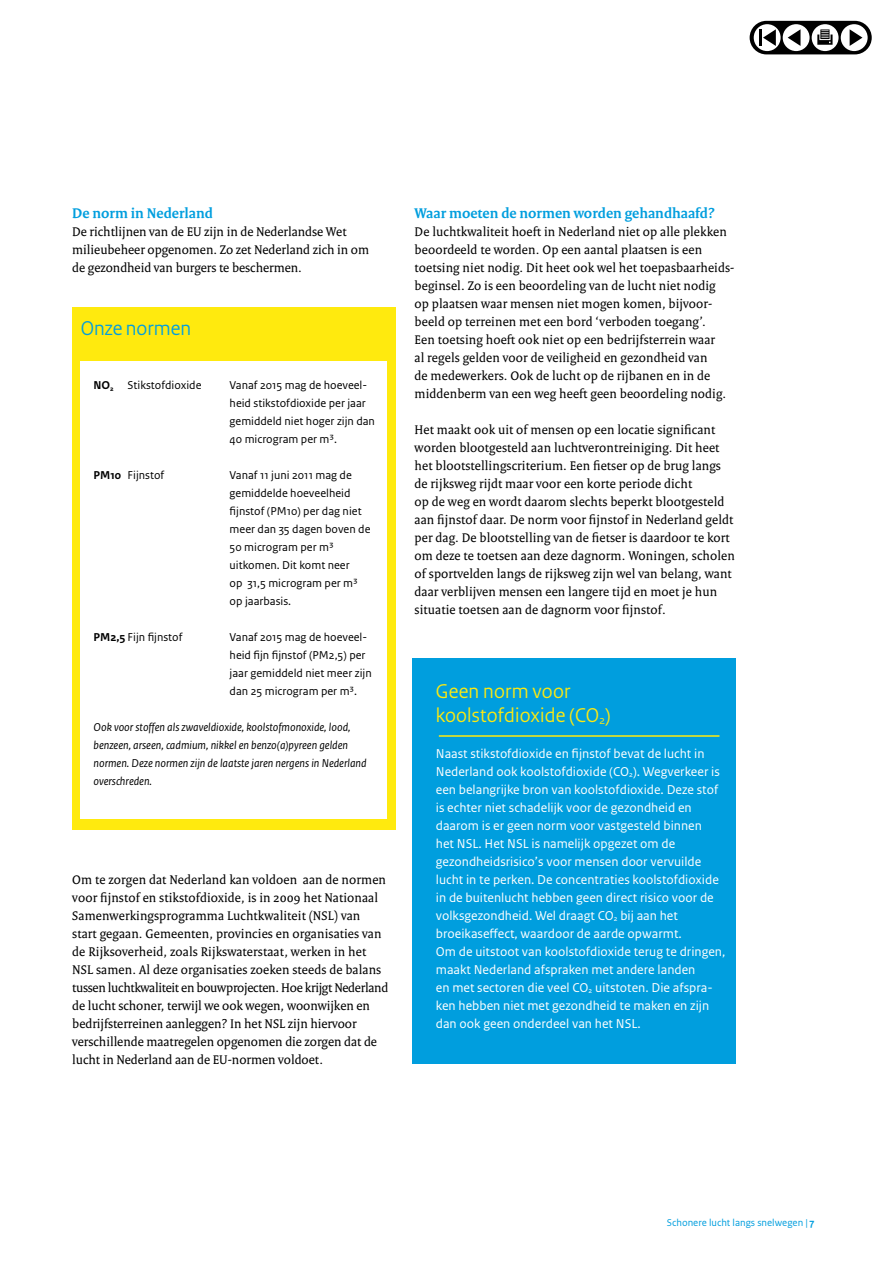
<style>
.page{position:relative;width:893px;height:1263px;background:#fff}
.page>*{position:absolute;margin:0;border:0;box-sizing:border-box;transform-origin:0 0}
.t1{font:21px/24px "Rijksoverheid Sans Heading";letter-spacing:.01em;color:#ffea0e}
.t2{font:21px "Rijksoverheid Sans Heading";color:#009ede}
.t3{font:700 15px "Rijksoverheid Serif";color:#009ede}
.t4{font:13.5px/18px "Rijksoverheid Serif";letter-spacing:.01em;color:#000}
.t5{font:13.5px/18px "Rijksoverheid Sans Text";color:#fff}
.t6{font:12px/18px "Rijksoverheid Sans Text";color:#000}
.t7{font:italic 12px/18px "Rijksoverheid Sans Text";color:#000}
.t8{font:10.5px "Rijksoverheid Sans Text";color:#009ede}
.s1{font-weight:700}
</style>
<div class="page">
<div style="left:412px;top:658px;width:324px;height:406px;background:#009ede"></div>
<div style="left:72px;top:308px;width:323px;height:522px;background:#ffea0e"></div>
<div style="left:81px;top:362px;width:306px;height:457px;background:#fff"></div>
<hr style="left:439px;top:735px;width:280px;height:2px;background:#ffea0e">
<div style="left:750px;top:21px;width:122px;height:33px;background:#000;border-radius:17px"></div>
<div style="left:783px;top:24px;width:27px;height:27px;background:#fff;border-radius:50%"></div>
<div style="left:754px;top:24px;width:27px;height:27px;background:#fff;border-radius:50%"></div>
<div style="left:841px;top:24px;width:27px;height:27px;background:#fff;border-radius:50%"></div>
<div style="left:812px;top:24px;width:26px;height:27px;background:#fff;border-radius:50%"></div>
<hr style="left:759px;top:29px;width:3px;height:17px;background:#000">
<svg style="left:763px;top:29px;width:13px;height:17px"></svg>
<svg style="left:788px;top:29px;width:12px;height:17px"></svg>
<svg style="left:850px;top:29px;width:12px;height:17px"></svg>
<svg style="left:817px;top:29px;width:15px;height:16px"></svg>
<p class="t3" style="left:72px;top:204px;width:142px">De norm in Nederland</p>
<p class="t4" style="left:72px;top:222px;width:298px">De richtlijnen van de EU zijn in de Nederlandse Wet milieubeheer opgenomen. Zo zet Nederland zich in om de gezondheid van burgers te beschermen.</p>
<h1 class="t2" style="left:81px;top:316px;width:112px">Onze normen</h1>
<p class="t6" style="left:94px;top:376px;width:109px"><span class="s1">NO</span><sub>2</sub> Stikstofdioxide</p>
<p class="t6" style="left:230px;top:376px;width:147px">Vanaf 2015 mag de hoeveel&shy;heid stikstofdioxide per jaar gemiddeld niet hoger zijn dan<br>40 microgram per m³.</p>
<p class="t6" style="left:94px;top:466px;width:72px"><span class="s1">PM10</span> Fijnstof</p>
<p class="t6" style="left:230px;top:466px;width:142px">Vanaf 11 juni 2011 mag de gemiddelde hoeveelheid fijnstof (PM10) per dag niet meer dan 35 dagen boven de<br>50 microgram per m³ uitkomen. Dit komt neer<br>op 31,5 microgram per m³ op jaarbasis.</p>
<p class="t6" style="left:94px;top:628px;width:90px"><span class="s1">PM2,5</span> Fijn fijnstof</p>
<p class="t6" style="left:230px;top:628px;width:144px">Vanaf 2015 mag de hoeveel&shy;heid fijn fijnstof (PM2,5) per jaar gemiddeld niet meer zijn dan 25 microgram per m³.</p>
<p class="t7" style="left:94px;top:718px;width:275px">Ook voor stoffen als zwaveldioxide, koolstofmonoxide, lood, benzeen, arseen, cadmium, nikkel en benzo(a)pyreen gelden normen. Deze normen zijn de laatste jaren nergens in Nederland overschreden.</p>
<p class="t4" style="left:72px;top:870px;width:317px">Om te zorgen dat Nederland kan voldoen aan de normen voor fijnstof en stikstofdioxide, is in 2009 het Nationaal Samenwerkingsprogramma Luchtkwaliteit (NSL) van start gegaan. Gemeenten, provincies en organisaties van de Rijksoverheid, zoals Rijkswaterstaat, werken in het NSL samen. Al deze organisaties zoeken steeds de balans tussen luchtkwaliteit en bouwprojecten. Hoe krijgt Nederland de lucht schoner, terwijl we ook wegen, woonwijken en bedrijfsterreinen aanleggen? In het NSL zijn hiervoor verschillende maatregelen opgenomen die zorgen dat de lucht in Nederland aan de EU-normen voldoet.</p>
<p class="t3" style="left:415px;top:204px;width:301px">Waar moeten de normen worden gehandhaafd?</p>
<p class="t4" style="left:415px;top:222px;width:321px">De luchtkwaliteit hoeft in Nederland niet op alle plekken beoordeeld te worden. Op een aantal plaatsen is een toetsing niet nodig. Dit heet ook wel het toepasbaarheids&shy;beginsel. Zo is een beoordeling van de lucht niet nodig<br>op plaatsen waar mensen niet mogen komen, bijvoor&shy;beeld op terreinen met een bord ‘verboden toegang’.<br>Een toetsing hoeft ook niet op een bedrijfsterrein waar<br>al regels gelden voor de veiligheid en gezondheid van<br>de medewerkers. Ook de lucht op de rijbanen en in de middenberm van een weg heeft geen beoordeling nodig.</p>
<p class="t4" style="left:415px;top:420px;width:322px">Het maakt ook uit of mensen op een locatie significant worden blootgesteld aan luchtverontreiniging. Dit heet het blootstellingscriterium. Een fietser op de brug langs de rijksweg rijdt maar voor een korte periode dicht<br>op de weg en wordt daarom slechts beperkt blootgesteld aan fijnstof daar. De norm voor fijnstof in Nederland geldt per dag. De blootstelling van de fietser is daardoor te kort om deze te toetsen aan deze dagnorm. Woningen, scholen of sportvelden langs de rijksweg zijn wel van belang, want daar verblijven mensen een langere tijd en moet je hun situatie toetsen aan de dagnorm voor fijnstof.</p>
<h1 class="t1" style="left:436px;top:679px;width:176px">Geen norm voor koolstofdioxide (CO<sub>2</sub>)</h1>
<p class="t5" style="left:436px;top:745px;width:291px">Naast stikstofdioxide en fijnstof bevat de lucht in Nederland ook koolstofdioxide (CO<sub>2</sub>). Wegverkeer is een belangrijke bron van koolstofdioxide. Deze stof is echter niet schadelijk voor de gezondheid en daarom is er geen norm voor vastgesteld binnen<br>het NSL. Het NSL is namelijk opgezet om de gezondheidsrisico’s voor mensen door vervuilde lucht in te perken. De concentraties koolstofdioxide in de buitenlucht hebben geen direct risico voor de volksgezondheid. Wel draagt CO<sub>2</sub> bij aan het broeikaseffect, waardoor de aarde opwarmt.<br>Om de uitstoot van koolstofdioxide terug te dringen, maakt Nederland afspraken met andere landen<br>en met sectoren die veel CO<sub>2</sub> uitstoten. Die afspra&shy;ken hebben niet met gezondheid te maken en zijn dan ook geen onderdeel van het NSL.</p>
<p class="t8" style="left:667px;top:1216px;width:149px">Schonere lucht langs snelwegen | <span class="s1">7</span></p>
</div>
